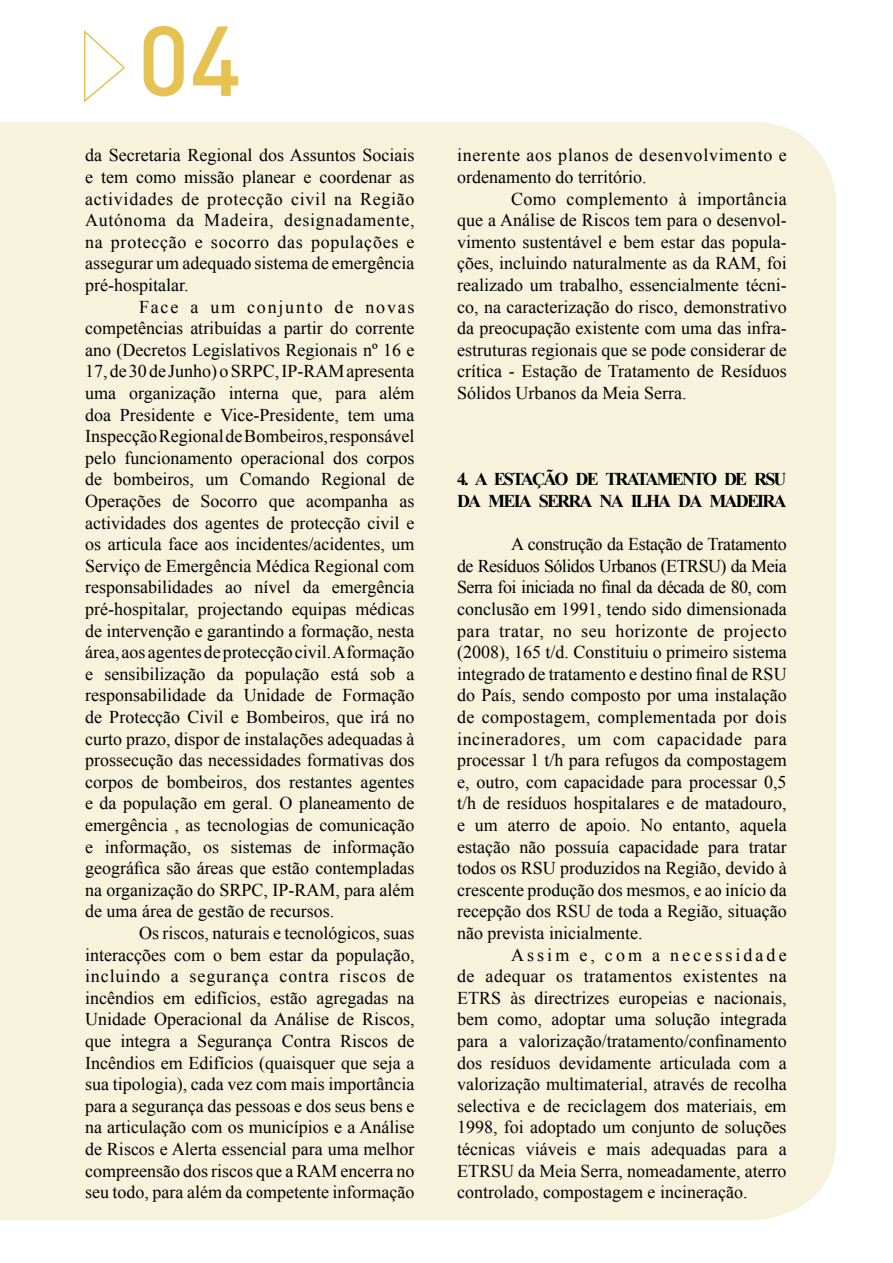
<style>
.page{position:relative;width:893px;height:1263px;background:#fff}
.page>*{position:absolute;margin:0;border:0;box-sizing:border-box;transform-origin:0 0}
.t1{font:500 97.5px "DIN";color:#e6c252}
.t2{font:18px/21.6px "Times New Roman";color:#000;text-align:justify}
.t3{font:18px/21.6px "Times New Roman";letter-spacing:.04em;color:#000}
.t4{font:700 18px/21.6px "Times New Roman";letter-spacing:-.1em;color:#000}
</style>
<div class="page">
<div style="left:0;top:122px;width:836px;height:1098px;background:#f6f2dc"></div>
<svg style="left:84px;top:30px;width:41px;height:72px"></svg>
<h1 class="t1" style="left:138px;top:-2px;width:105px">04</h1>
<p class="t2" style="left:85px;top:144px;width:331px">da Secretaria Regional dos Assuntos Sociais e tem como missão planear e coordenar as actividades de protecção civil na Região Autónoma da Madeira, designadamente, na protecção e socorro das populações e assegurar um adequado sistema de emergência pré-hospitalar.</p>
<p class="t2" style="left:85px;top:295px;width:331px;text-indent:54px">Face a um conjunto de novas competências atribuídas a partir do corrente ano (Decretos Legislativos Regionais nº 16 e 17, de 30 de Junho) o SRPC, IP-RAM apresenta uma organização interna que, para além doa Presidente e Vice-Presidente, tem uma Inspecção Regional de Bombeiros, responsável pelo funcionamento operacional dos corpos de bombeiros, um Comando Regional de Operações de Socorro que acompanha as actividades dos agentes de protecção civil e os articula face aos incidentes/acidentes, um Serviço de Emergência Médica Regional com responsabilidades ao nível da emergência pré-hospitalar, projectando equipas médicas de intervenção e garantindo a formação, nesta área, aos agentes de protecção civil. A formação e sensibilização da população está sob a responsabilidade da Unidade de Formação de Protecção Civil e Bombeiros, que irá no curto prazo, dispor de instalações adequadas à prossecução das necessidades formativas dos corpos de bombeiros, dos restantes agentes e da população em geral. O planeamento de emergência , as tecnologias de comunicação e informação, os sistemas de informação geográfica são áreas que estão contempladas na organização do SRPC, IP-RAM, para além de uma área de gestão de recursos.</p>
<p class="t2" style="left:85px;top:922px;width:331px;text-indent:54px">Os riscos, naturais e tecnológicos, suas interacções com o bem estar da população, incluindo a segurança contra riscos de incêndios em edifícios, estão agregadas na Unidade Operacional da Análise de Riscos, que integra a Segurança Contra Riscos de Incêndios em Edifícios (quaisquer que seja a sua tipologia), cada vez com mais importância para a segurança das pessoas e dos seus bens e na articulação com os municípios e a Análise de Riscos e Alerta essencial para uma melhor compreensão dos riscos que a RAM encerra no seu todo, para além da competente informação</p>
<p class="t3" style="left:457px;top:144px;width:331px">inerente aos planos de desenvolvimento e ordenamento do território.</p>
<p class="t2" style="left:457px;top:187px;width:331px;text-indent:54px">Como complemento à importância que a Análise de Riscos tem para o desenvol&shy;vimento sustentável e bem estar das popula&shy;ções, incluindo naturalmente as da RAM, foi realizado um trabalho, essencialmente técni&shy;co, na caracterização do risco, demonstrativo da preocupação existente com uma das infra&shy;estruturas regionais que se pode considerar de crítica - Estação de Tratamento de Resíduos Sólidos Urbanos da Meia Serra.</p>
<p class="t4" style="left:457px;top:468px;width:331px">4. A ESTAÇÃO DE TRATAMENTO DE RSU<br>DA MEIA SERRA NA ILHA DA MADEIRA</p>
<p class="t2" style="left:457px;top:533px;width:331px;text-indent:54px">A construção da Estação de Tratamento de Resíduos Sólidos Urbanos (ETRSU) da Meia Serra foi iniciada no final da década de 80, com conclusão em 1991, tendo sido dimensionada para tratar, no seu horizonte de projecto (2008), 165 t/d. Constituiu o primeiro sistema integrado de tratamento e destino final de RSU do País, sendo composto por uma instalação de compostagem, complementada por dois incineradores, um com capacidade para processar 1 t/h para refugos da compostagem e, outro, com capacidade para processar 0,5 t/h de resíduos hospitalares e de matadouro, e um aterro de apoio. No entanto, aquela estação não possuía capacidade para tratar todos os RSU produzidos na Região, devido à crescente produção dos mesmos, e ao início da recepção dos RSU de toda a Região, situação não prevista inicialmente.</p>
<p class="t2" style="left:457px;top:943px;width:331px;text-indent:54px">Assim e, com a necessidade de adequar os tratamentos existentes na ETRS às directrizes europeias e nacionais, bem como, adoptar uma solução integrada para a valorização/tratamento/confinamento dos resíduos devidamente articulada com a valorização multimaterial, através de recolha selectiva e de reciclagem dos materiais, em 1998, foi adoptado um conjunto de soluções técnicas viáveis e mais adequadas para a ETRSU da Meia Serra, nomeadamente, aterro controlado, compostagem e incineração.</p>
</div>
